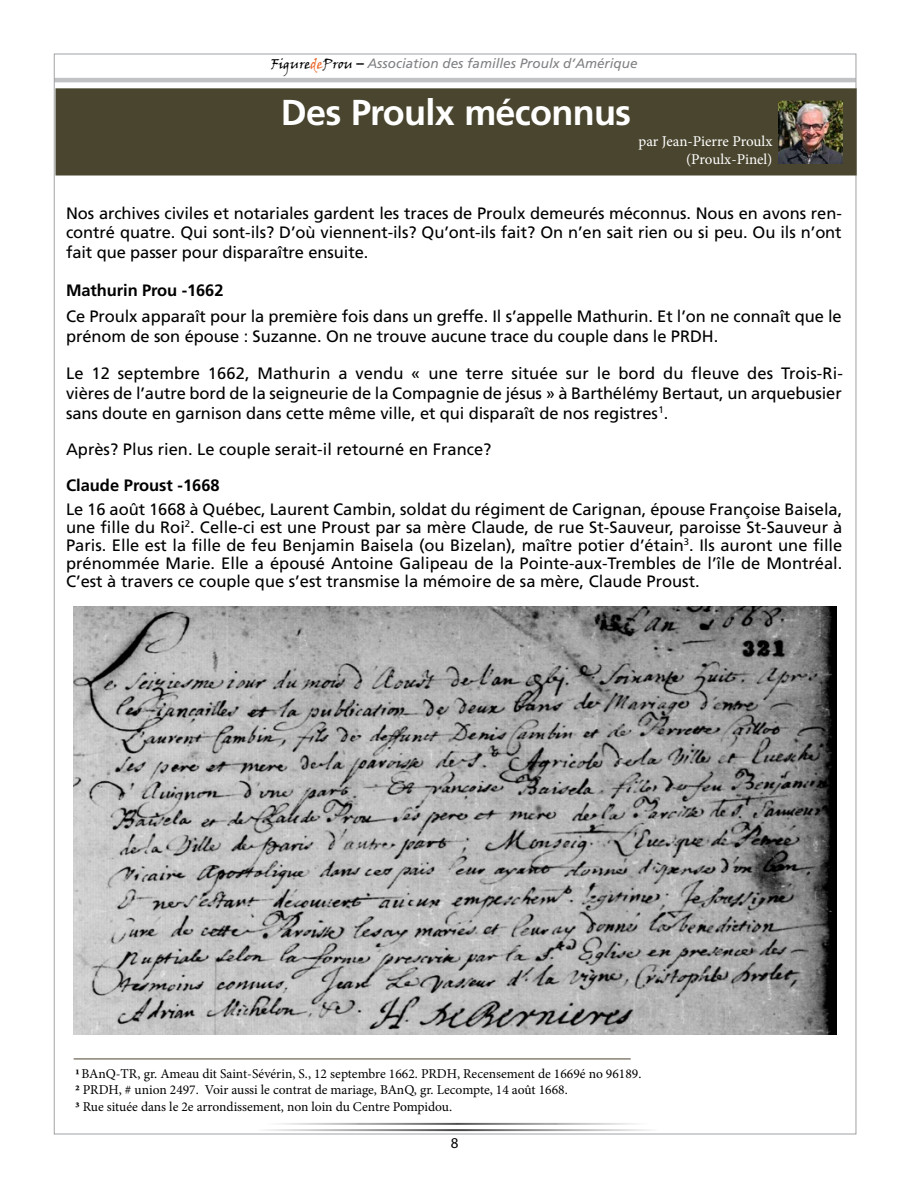
<style>
.page{position:relative;width:918px;height:1188px;background:#fff}
.page>*{position:absolute;margin:0;border:0;box-sizing:border-box;transform-origin:0 0}
.t1{font:700 36px "Frutiger";letter-spacing:-.02em;color:#fff}
.t2{font:16.5px/19.8px "Frutiger";letter-spacing:-.005em;color:#000;text-align:justify}
.t3{font:700 16.5px "Frutiger";letter-spacing:-.005em;color:#000}
.t4{font:15px/18px "Minion Pro";letter-spacing:-.005em;color:#fff;text-align:right}
.t5{font:15px "Myriad Pro";color:#000}
.t6{font:13.5px/16.2px "Minion Pro";color:#000}
.t7{font:italic 13.5px "Frutiger";color:#808285}
.s1{font-family:"Viner Hand ITC";font-style:normal;color:#000}
.s2{font-family:"Viner Hand ITC";font-style:normal;color:#ea6324}
.s3{font-weight:700;font-style:normal;font-size:15px;color:#000}
.s4{font-weight:700}
</style>
<div class="page">
<hr style="left:54px;top:78px;width:802px;height:4px;background:#c0c2c4">
<img style="left:214px;top:1122px;width:492px;height:13px">
<img style="left:74px;top:607px;width:762px;height:427px">
<div style="left:56px;top:89px;width:800px;height:86px;background:#49452e"></div>
<div style="left:56px;top:88px;width:801px;height:88px;border:2px solid #49452e"></div>
<img style="left:778px;top:100px;width:64px;height:64px">
<hr style="left:74px;top:1059px;width:557px;height:1px;background:#49452e">
<p class="t7" style="left:271px;top:55px;width:368px"><span class="s1">Figure</span><span class="s2">de</span><span class="s1">Prou</span> <span class="s3">–</span> Association des familles Proulx d’Amérique</p>
<h1 class="t1" style="left:281px;top:91px;width:352px">Des Proulx méconnus</h1>
<p class="t4" style="left:638px;top:132px;width:136px">par Jean-Pierre Proulx (Proulx-Pinel)</p>
<p class="t2" style="left:66px;top:203px;width:777px">Nos archives civiles et notariales gardent les traces de Proulx demeurés méconnus. Nous en avons ren&shy;contré quatre. Qui sont-ils? D’où viennent-ils? Qu’ont-ils fait? On n’en sait rien ou si peu. Ou ils n’ont fait que passer pour disparaître ensuite.</p>
<p class="t3" style="left:66px;top:280px;width:159px">Mathurin Prou -1662</p>
<p class="t2" style="left:66px;top:306px;width:777px">Ce Proulx apparaît pour la première fois dans un greffe. Il s’appelle Mathurin. Et l’on ne connaît que le prénom de son épouse : Suzanne. On ne trouve aucune trace du couple dans le PRDH.</p>
<p class="t2" style="left:66px;top:364px;width:778px">Le 12 septembre 1662, Mathurin a vendu « une terre située sur le bord du fleuve des Trois-Ri&shy;vières de l’autre bord de la seigneurie de la Compagnie de jésus » à Barthélémy Bertaut, un arquebusier sans doute en garnison dans cette même ville, et qui disparaît de nos registres<sup>1</sup>.</p>
<p class="t2" style="left:66px;top:439px;width:427px">Après? Plus rien. Le couple serait-il retourné en France?</p>
<p class="t3" style="left:66px;top:475px;width:155px">Claude Proust -1668</p>
<p class="t2" style="left:66px;top:500px;width:778px;line-height:18px">Le 16 août 1668 à Québec, Laurent Cambin, soldat du régiment de Carignan, épouse Françoise Baisela, une fille du Roi<sup>2</sup>. Celle-ci est une Proust par sa mère Claude, de rue St-Sauveur, paroisse St-Sauveur à Paris. Elle est la fille de feu Benjamin Baisela (ou Bizelan), maître potier d’étain<sup>3</sup>. Ils auront une fille prénommée Marie. Elle a épousé Antoine Galipeau de la Pointe-aux-Trembles de l’île de Montréal.<br>C’est à travers ce couple que s’est transmise la mémoire de sa mère, Claude Proust.</p>
<p class="t6" style="left:75px;top:1066px;width:568px"><span class="s4">1</span>BAnQ-TR, gr. Ameau dit Saint-Sévérin, S., 12 septembre 1662. PRDH, Recensement de 1669é no 96189.<br><span class="s4">2</span> PRDH, # union 2497. Voir aussi le contrat de mariage, BAnQ, gr. Lecompte, 14 août 1668.<br><span class="s4">3</span> Rue située dans le 2e arrondissement, non loin du Centre Pompidou.</p>
<p class="t5" style="left:451px;top:1134px;width:9px">8</p>
</div>
